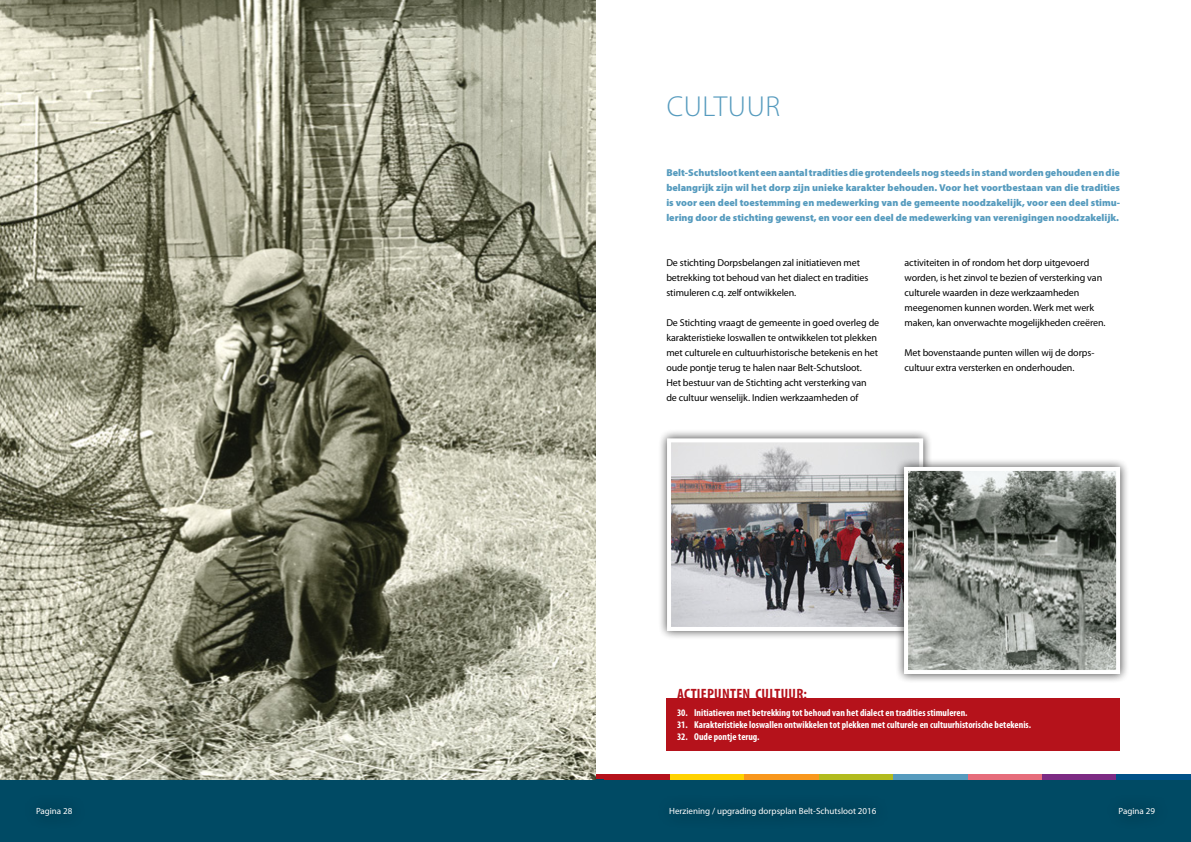
<style>
.page{position:relative;width:1191px;height:842px;background:#fff}
.page>*{position:absolute;margin:0;border:0;box-sizing:border-box;transform-origin:0 0}
.t1{font:300 29px "Myriad Pro";color:#569bbe}
.t2{font:700 condensed 15px "Myriad Pro";letter-spacing:.02em;color:#b5121b}
.t3{font:10px/15px "Myriad Pro";letter-spacing:-.01em;color:#000}
.t4{font:900 10px/15px "Myriad Pro";color:#569bbe;text-align:justify}
.t5{font:700 condensed 10px "Myriad Pro";color:#fff}
.t6{font:9px "Myriad Pro";color:#fff}
</style>
<div class="page">
<div style="left:595px;top:779px;width:596px;height:63px;background:#004a64"></div>
<div style="left:595px;top:774px;width:75px;height:5px;background:#b5121b"></div>
<div style="left:670px;top:774px;width:74px;height:5px;background:#ffd200"></div>
<div style="left:744px;top:774px;width:75px;height:5px;background:#f8971d"></div>
<div style="left:819px;top:774px;width:74px;height:5px;background:#b2bb1e"></div>
<div style="left:893px;top:774px;width:74px;height:5px;background:#569bbe"></div>
<div style="left:967px;top:774px;width:75px;height:5px;background:#e66d7b"></div>
<div style="left:1042px;top:774px;width:74px;height:5px;background:#7c2b83"></div>
<div style="left:1116px;top:774px;width:75px;height:5px;background:#005288"></div>
<div style="left:655px;top:793px;width:235px;height:37px;background:#004760"></div>
<div style="left:0;top:779px;width:604px;height:63px;background:#004a64"></div>
<div style="left:666px;top:699px;width:454px;height:52px;background:#b5121b"></div>
<img style="left:0;top:0;width:595px;height:779px">
<div style="left:657px;top:429px;width:275px;height:212px;background:#000;opacity:.75"></div>
<img style="left:665px;top:436px;width:260px;height:197px">
<div style="left:894px;top:457px;width:235px;height:226px;background:#000;opacity:.75"></div>
<svg style="left:902px;top:465px;width:220px;height:211px;background:#858983"></svg>
<h1 class="t1" style="left:666px;top:90px;width:17px">CULTUU</h1>
<h1 class="t1" style="left:765px;top:90px;width:16px">R</h1>
<p class="t4" style="left:666px;top:165px;width:455px">Belt-Schutsloot kent een aantal tradities die grotendeels nog steeds in stand worden gehouden en die belangrijk zijn wil het dorp zijn unieke karakter behouden. Voor het voortbestaan van die tradities is voor een deel toestemming en medewerking van de gemeente noodzakelijk, voor een deel stimu&shy;lering door de stichting gewenst, en voor een deel de medewerking van verenigingen noodzakelijk.</p>
<p class="t3" style="left:666px;top:255px;width:203px">De stichting Dorpsbelangen zal initiatieven met betrekking tot behoud van het dialect en tradities stimuleren c.q. zelf ontwikkelen.</p>
<p class="t3" style="left:666px;top:315px;width:214px">De Stichting vraagt de gemeente in goed overleg de karakteristieke loswallen te ontwikkelen tot plekken met culturele en cultuurhistorische betekenis en het oude pontje terug te halen naar Belt-Schutsloot.<br>Het bestuur van de Stichting acht versterking van de cultuur wenselijk. Indien werkzaamheden of</p>
<p class="t3" style="left:904px;top:255px;width:202px">activiteiten in of rondom het dorp uitgevoerd worden, is het zinvol te bezien of versterking van culturele waarden in deze werkzaamheden meegenomen kunnen worden. Werk met werk maken, kan onverwachte mogelijkheden creëren.</p>
<p class="t3" style="left:904px;top:345px;width:191px">Met bovenstaande punten willen wij de dorps&shy;cultuur extra versterken en onderhouden.</p>
<h2 class="t2" style="left:677px;top:685px;width:131px">Actiepunten Cultuur:</h2>
<p class="t5" style="left:677px;top:707px;width:292px">30. I nitiatieven met betrekking tot behoud van het dialect en tradities stimuleren.</p>
<p class="t5" style="left:677px;top:719px;width:355px">31. Karakteristieke loswallen ontwikkelen tot plekken met culturele en cultuurhistorische betekenis.</p>
<p class="t5" style="left:677px;top:731px;width:84px">32. Oude pontje terug.</p>
<p class="t6" style="left:36px;top:806px;width:38px">Pagina 28</p>
<p class="t6" style="left:669px;top:806px;width:209px">Herziening / upgrading dorpsplan Belt-Schutsloot 2016</p>
<p class="t6" style="left:1118px;top:806px;width:38px">Pagina 29</p>
</div>
